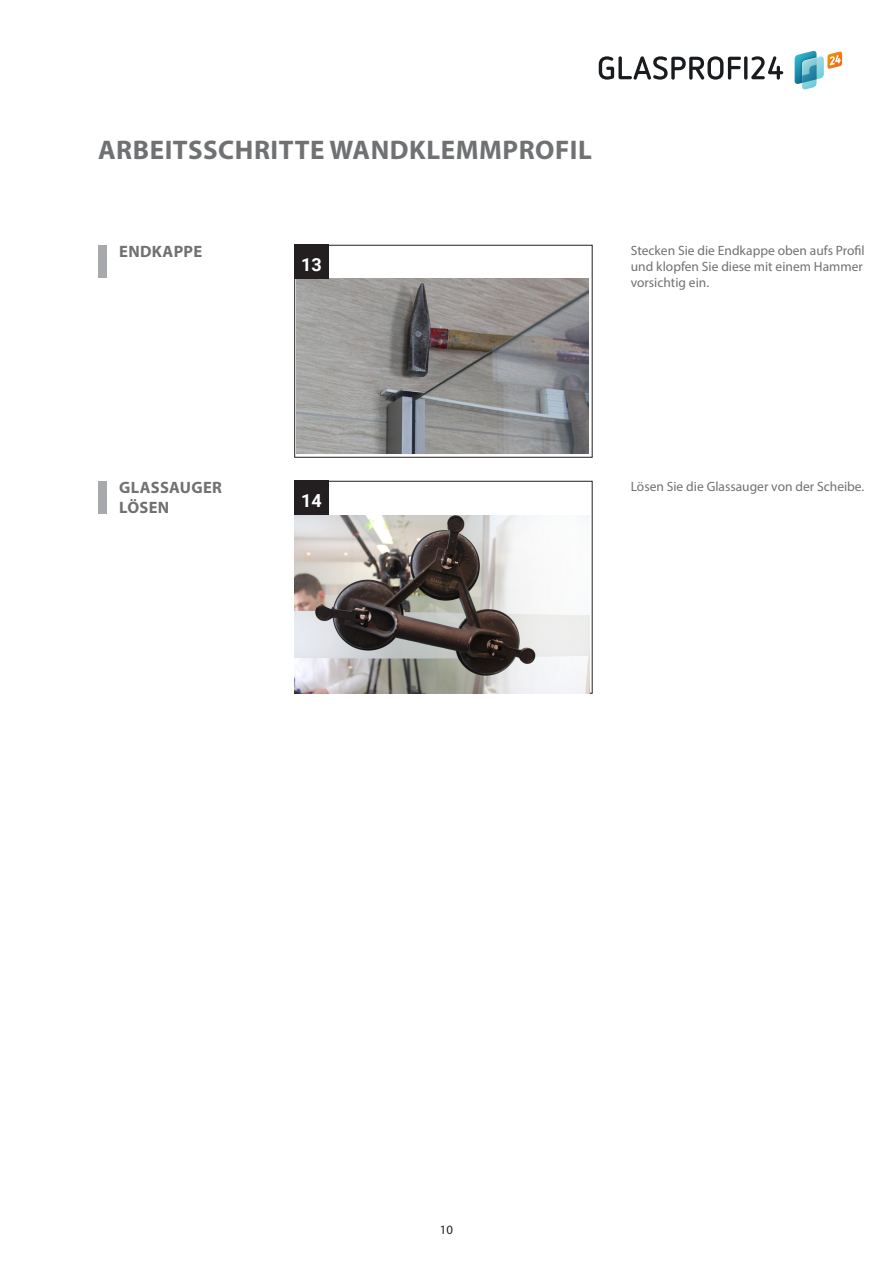
<style>
.page{position:relative;width:893px;height:1263px;background:#fff}
.page>*{position:absolute;margin:0;border:0;box-sizing:border-box;transform-origin:0 0}
.Headline_Myriad{font:700 27px "Myriad Pro";letter-spacing:.02em;color:#707173}
.Bildbeschreibung_Subhead{font:700 18px "Roboto";color:#fff}
.Kapitel_Myriad{font:700 16.5px/19.8px "Myriad Pro";letter-spacing:.02em;color:#707173}
.Copy_Myriad_Pro{font:13.5px/16.2px "Myriad Pro";color:#707173}
.t1{font:12.75px "Myriad Pro";color:#231f20}
</style>
<div class="page">
<svg style="left:795px;top:51px;width:47px;height:39px"></svg>
<svg style="left:599px;top:56px;width:184px;height:24px"></svg>
<div style="left:294px;top:245px;width:298px;height:213px;border:1px solid #231f20"></div>
<img style="left:294px;top:515px;width:295px;height:178px">
<img style="left:297px;top:279px;width:292px;height:175px">
<div style="left:294px;top:245px;width:34px;height:34px;background:#231f20"></div>
<div style="left:294px;top:481px;width:34px;height:34px;background:#231f20"></div>
<div style="left:98px;top:245px;width:8px;height:33px;background:#a8a9ad"></div>
<div style="left:98px;top:481px;width:8px;height:33px;background:#a8a9ad"></div>
<p class="Headline_Myriad" style="left:98px;top:132px;width:495px">ARBEITSSCHRITTE WANDKLEMMPROFIL</p>
<p class="Kapitel_Myriad" style="left:119px;top:241px;width:85px">ENDKAPPE</p>
<p class="Bildbeschreibung_Subhead" style="left:301px;top:252px;width:22px">13</p>
<p class="Copy_Myriad_Pro" style="left:631px;top:242px;width:236px">Stecken Sie die Endkappe oben aufs Profil und klopfen Sie diese mit einem Hammer vorsichtig ein.</p>
<p class="Kapitel_Myriad" style="left:119px;top:477px;width:104px">GLASSAUGER<br>LÖSEN</p>
<p class="Bildbeschreibung_Subhead" style="left:301px;top:488px;width:22px">14</p>
<p class="Copy_Myriad_Pro" style="left:631px;top:478px;width:235px">Lösen Sie die Glassauger von der Scheibe.</p>
<p class="t1" style="left:440px;top:1222px;width:15px">10</p>
</div>
